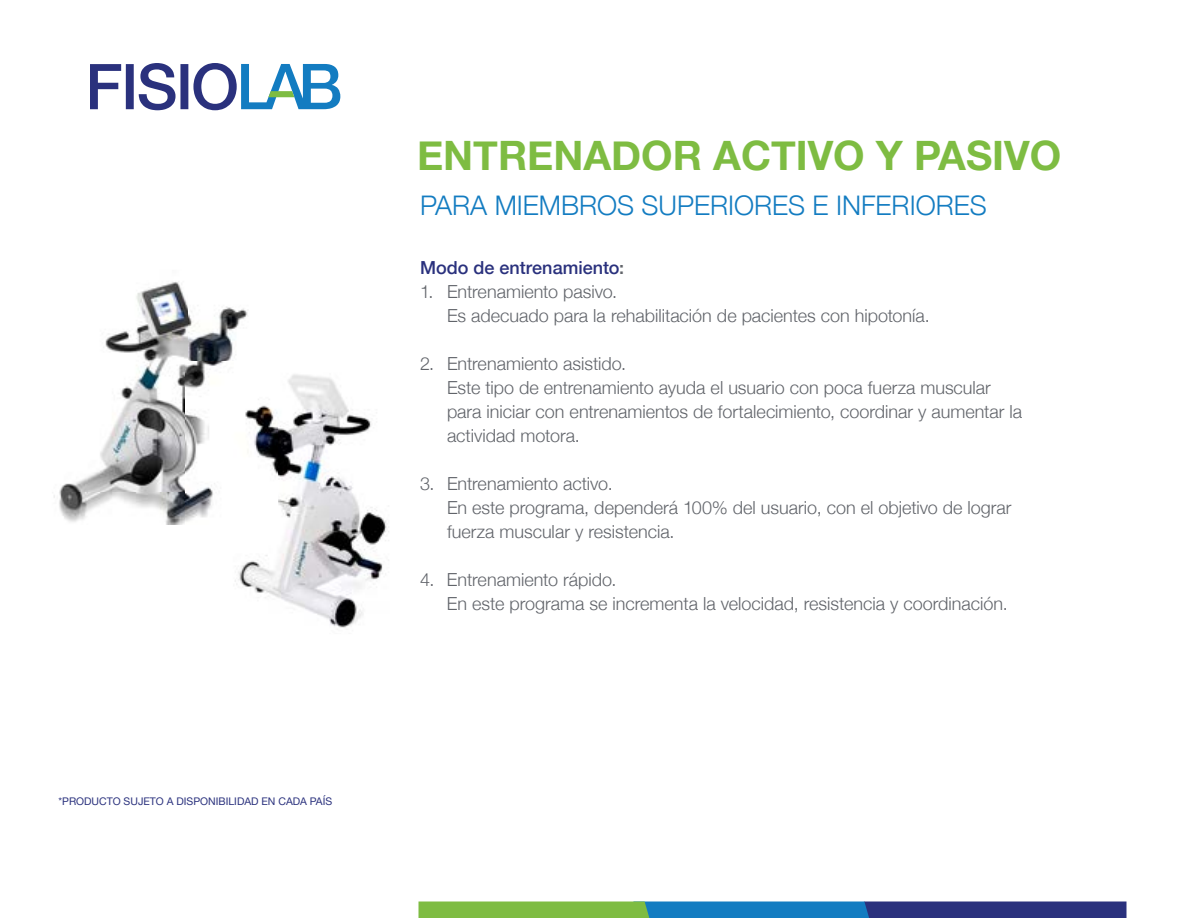
<style>
.page{position:relative;width:1188px;height:918px;background:#fff}
.page>*{position:absolute;margin:0;border:0;box-sizing:border-box;transform-origin:0 0}
.t1{font:700 40.5px "Helvetica Neue";color:#7ebc42}
.t2{font:300 27px "Helvetica Neue";color:#137cc1}
.t3{font:300 18px/24px "Helvetica Neue";color:#61646a}
.t4{font:500 18px "Helvetica Neue";color:#2a317d}
.t5{font:10.5px "Helvetica Neue";color:#2a317d}
.s1{color:#61646a}
</style>
<div class="page">
<svg style="left:418px;top:902px;width:709px;height:16px;background:#3e757f"></svg>
<svg style="left:90px;top:64px;width:31px;height:45px"></svg>
<div style="left:126px;top:64px;width:8px;height:45px;background:#2a317d"></div>
<svg style="left:139px;top:63px;width:37px;height:47px"></svg>
<div style="left:180px;top:64px;width:8px;height:45px;background:#2a317d"></div>
<svg style="left:193px;top:63px;width:147px;height:47px"></svg>
<img style="left:59px;top:281px;width:130px;height:212px">
<img style="left:189px;top:306px;width:59px;height:56px">
<img style="left:54px;top:493px;width:132px;height:31px">
<img style="left:235px;top:374px;width:154px;height:254px">
<img style="left:186px;top:362px;width:92px;height:162px">
<p class="t5" style="left:58px;top:794px;width:275px">*PRODUCTO SUJETO A DISPONIBILIDAD EN CADA PAÍS</p>
<h1 class="t1" style="left:417px;top:123px;width:646px">ENTRENADOR ACTIVO Y PASIVO</h1>
<h2 class="t2" style="left:420px;top:183px;width:568px">PARA MIEMBROS SUPERIORES E INFERIORES</h2>
<p class="t4" style="left:420px;top:253px;width:206px">Modo de entrenamiento<span class="s1">:</span></p>
<p class="t3" style="left:447px;top:278px;width:484px;text-indent:-27px">1. Entrenamiento pasivo.<br>Es adecuado para la rehabilitación de pacientes con hipotonía.</p>
<p class="t3" style="left:447px;top:350px;width:577px;text-indent:-27px">2. Entrenamiento asistido.<br>Este tipo de entrenamiento ayuda el usuario con poca fuerza muscular para iniciar con entrenamientos de fortalecimiento, coordinar y aumentar la actividad motora.</p>
<p class="t3" style="left:447px;top:470px;width:566px;text-indent:-27px">3. Entrenamiento activo.<br>En este programa, dependerá 100% del usuario, con el objetivo de lograr fuerza muscular y resistencia.</p>
<p class="t3" style="left:447px;top:566px;width:562px;text-indent:-27px">4. Entrenamiento rápido.<br>En este programa se incrementa la velocidad, resistencia y coordinación.</p>
</div>
